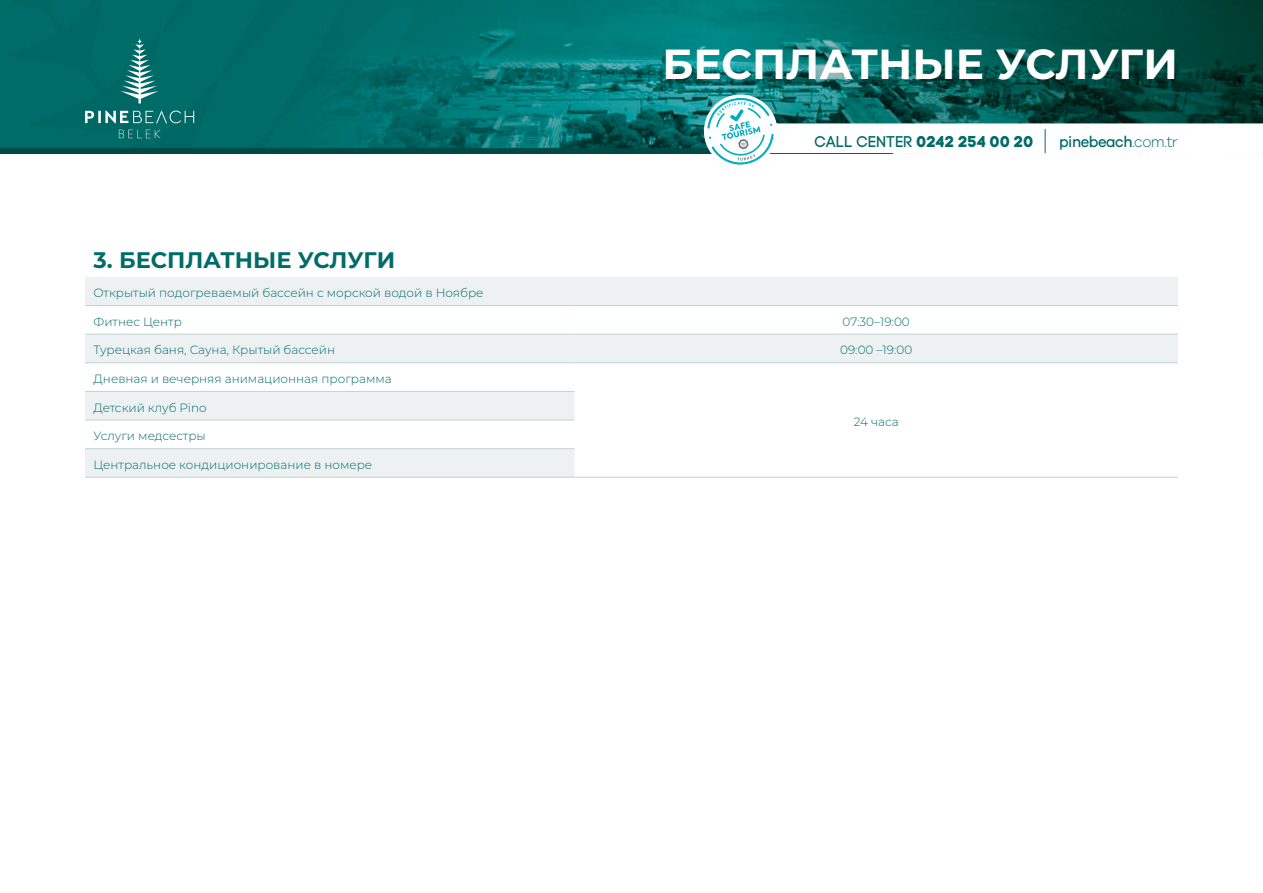
<style>
.page{position:relative;width:1263px;height:893px;background:#fff}
.page>*{position:absolute;margin:0;border:0;box-sizing:border-box;transform-origin:0 0}
.t1{font:700 42px "Montserrat";color:#fff}
.t2{font:700 22.5px "Montserrat";color:#006c69}
.t3{font:15.6px "Code Pro Bold LC";letter-spacing:.01em;color:#006c69}
.t4{font:500 15.6px "Galano Grotesque";letter-spacing:-.03em;color:#006c69;scale:.95 1}
.t5{font:300 12px "Montserrat";color:#006c69}
.s1{font-family:"Code Pro"}
.s2{font-weight:300}
</style>
<div class="page">
<img style="left:0;top:0;width:1263px;height:153px">
<svg style="left:85px;top:39px;width:109px;height:99px;background:#167773"></svg>
<svg style="left:699px;top:89px;width:564px;height:76px"></svg>
<svg style="left:85px;top:277px;width:1093px;height:200px"></svg>
<hr style="left:85px;top:363px;width:489px;height:1px;background:#c3d2d3">
<hr style="left:85px;top:391px;width:489px;height:1px;background:#c3d2d3">
<hr style="left:85px;top:420px;width:489px;height:1px;background:#c3d2d3">
<hr style="left:85px;top:448px;width:489px;height:1px;background:#c3d2d3">
<hr style="left:85px;top:477px;width:489px;height:1px;background:#c3d2d3">
<hr style="left:574px;top:477px;width:604px;height:1px;background:#c3d2d3">
<hr style="left:85px;top:305px;width:489px;height:1px;background:#c3d2d3">
<hr style="left:574px;top:305px;width:604px;height:1px;background:#c3d2d3">
<hr style="left:85px;top:334px;width:489px;height:1px;background:#c3d2d3">
<hr style="left:574px;top:334px;width:604px;height:1px;background:#c3d2d3">
<hr style="left:574px;top:363px;width:604px;height:1px;background:#c3d2d3">
<h1 class="t1" style="left:662px;top:34px;width:517px">БЕСПЛАТНЫЕ УСЛУГИ</h1>
<h3 class="t3" style="left:814px;top:132px;width:221px"><span class="s1">CALL CENTER</span> 0242 254 00 20</h3>
<h3 class="t4" style="left:1059px;top:133px;width:127px">pinebeach<span class="s2">.com.tr</span></h3>
<h2 class="t2" style="left:94px;top:244px;width:303px">3. БЕСПЛАТНЫЕ УСЛУГИ</h2>
<p class="t5" style="left:94px;top:285px;width:391px">Открытый подогреваемый бассейн с морской водой в Ноябре</p>
<p class="t5" style="left:94px;top:313px;width:90px">Фитнес Центр</p>
<p class="t5" style="left:843px;top:313px;width:69px">07:30–19:00</p>
<p class="t5" style="left:94px;top:342px;width:243px">Турецкая баня, Сауна, Крытый бассейн</p>
<p class="t5" style="left:840px;top:342px;width:74px">09:00 –19:00</p>
<p class="t5" style="left:94px;top:370px;width:300px">Дневная и вечерняя анимационная программа</p>
<p class="t5" style="left:854px;top:413px;width:46px">24 часа</p>
<p class="t5" style="left:94px;top:399px;width:115px">Детский клуб Pino</p>
<p class="t5" style="left:94px;top:428px;width:114px">Услуги медсестры</p>
<p class="t5" style="left:94px;top:456px;width:280px">Центральное кондиционирование в номере</p>
</div>
